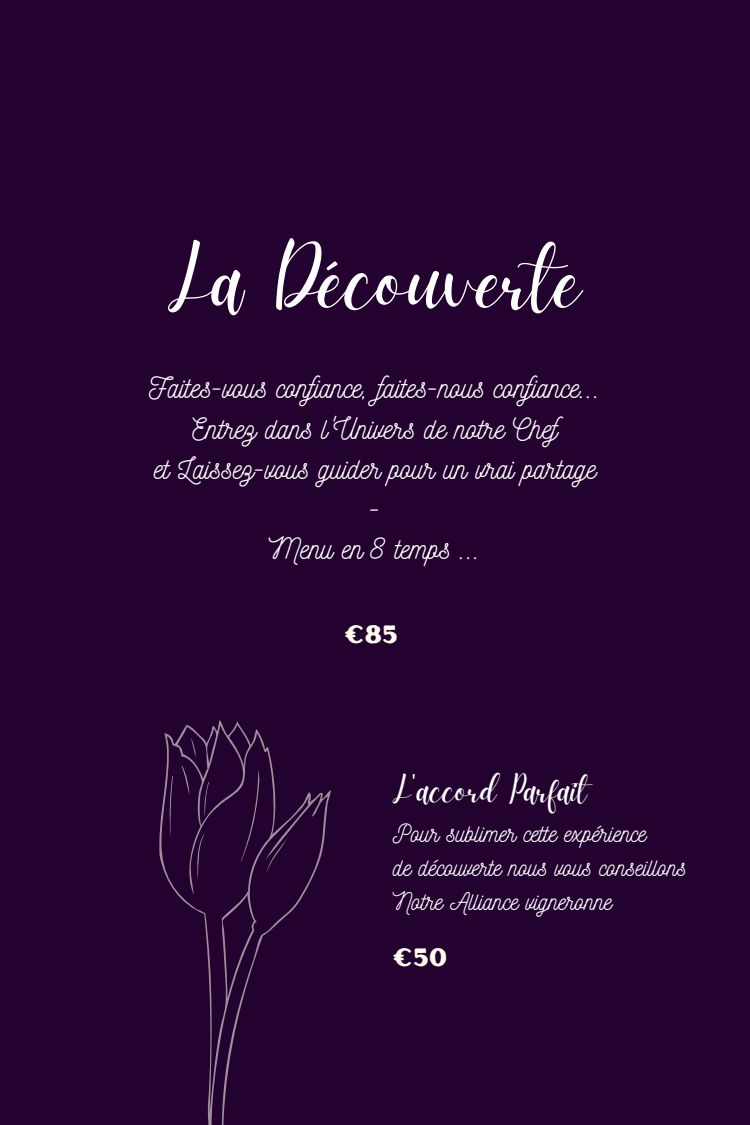
<style>
.page{position:relative;width:750px;height:1125px;background:#230230}
.page>*{position:absolute;margin:0;border:0;box-sizing:border-box;transform-origin:0 0}
.t1{font:90.38px "Daydream";color:#fff}
.t2{font:37.5px "Daydream";color:#fff}
.t3{font:29.38px "Nickainley";color:#fff}
.t4{font:25px "Hertical Sans Rough";color:#fffcee}
.t5{font:24.38px "Nickainley";color:#fff}
</style>
<div class="page">
<svg style="left:159px;top:720px;width:172px;height:405px"></svg>
<p class="t1" style="left:168px;top:227px;width:415px">La Découverte</p>
<p class="t3" style="left:149px;top:369px;width:453px">Faites-vous confiance, faites-nous confiance...</p>
<p class="t3" style="left:193px;top:409px;width:382px">Entrez dans l'Univers de notre Chef</p>
<p class="t3" style="left:154px;top:449px;width:444px">et Laissez-vous guider pour un vrai partage</p>
<p class="t3" style="left:370px;top:490px;width:12px">-</p>
<p class="t3" style="left:269px;top:530px;width:214px">Menu en 8 temps ...</p>
<p class="t4" style="left:344px;top:617px;width:55px">€85</p>
<p class="t2" style="left:393px;top:768px;width:196px">L'accord Parfait</p>
<p class="t5" style="left:393px;top:818px;width:255px">Pour sublimer cette expérience</p>
<p class="t5" style="left:393px;top:852px;width:295px">de découverte nous vous conseillons</p>
<p class="t5" style="left:393px;top:885px;width:221px">Notre Alliance vigneronne</p>
<p class="t4" style="left:392px;top:940px;width:57px">€50</p>
</div>
